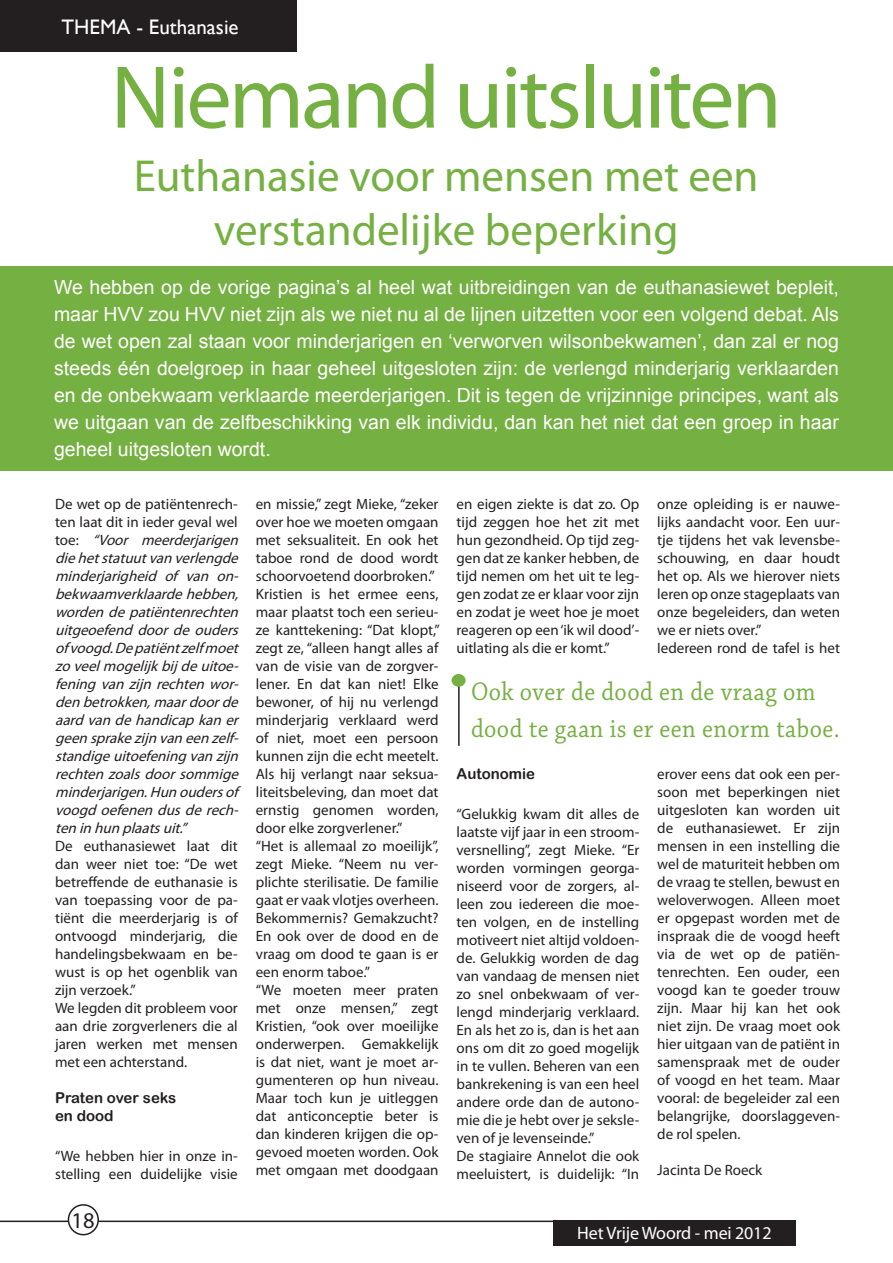
<style>
.page{position:relative;width:893px;height:1263px;background:#fff}
.page>*{position:absolute;margin:0;border:0;box-sizing:border-box;transform-origin:0 0}
.t1{font:90px "Myriad Pro";letter-spacing:-.03em;color:#75b042}
.t2{font:45px/54px "Myriad Pro";color:#75b042;text-align:center}
.t3{font:27px/37.5px "Chaparral Pro";letter-spacing:.02em;color:#75b042;scale:.9 1}
.t4{font:22.5px "Myriad Pro";color:#231f20}
.t5{font:21px "Gill Sans";color:#fff}
.t6{font:19.5px/27px "Arial";color:#fff;text-align:justify}
.t7{font:18px "Myriad Pro";letter-spacing:-.01em;color:#fff}
.t8{font:15px/18px "Myriad Pro";color:#231f20}
.t9{font:italic 15px/18px "Myriad Pro";color:#231f20}
.t10{font:15px/18px "Arial Rounded MT Bold";color:#231f20}
.s1{font-style:normal}
</style>
<div class="page">
<div style="left:0;top:266px;width:893px;height:204px;background:#75b042"></div>
<hr style="left:0;top:1220px;width:796px;height:2px;background:#231f20">
<div style="left:68px;top:1205px;width:30px;height:30px;background:#fff;border-radius:50%"></div>
<div style="left:68px;top:1204px;width:31px;height:31px;border:2px solid #231f20;border-radius:50%"></div>
<div style="left:553px;top:1220px;width:243px;height:26px;background:#231f20"></div>
<div style="left:0;top:0;width:297px;height:52px;background:#231f20"></div>
<hr style="left:458px;top:679px;width:2px;height:67px;background:#231f20">
<div style="left:452px;top:674px;width:14px;height:13px;background:#75b042;border-radius:50%"></div>
<h3 class="t5" style="left:62px;top:15px;width:179px">THEMA - Euthanasie</h3>
<h1 class="t1" style="left:111px;top:42px;width:672px">Niemand uitsluiten</h1>
<h2 class="t2" style="left:134px;top:148px;width:626px">Euthanasie voor mensen met een verstandelijke beperking</h2>
<p class="t6" style="left:54px;top:274px;width:786px">We hebben op de vorige pagina’s al heel wat uitbreidingen van de euthanasiewet bepleit, maar HVV zou HVV niet zijn als we niet nu al de lijnen uitzetten voor een volgend debat. Als de wet open zal staan voor minderjarigen en ‘verworven wilsonbekwamen’, dan zal er nog steeds één doelgroep in haar geheel uitgesloten zijn: de verlengd minderjarig verklaarden en de onbekwaam verklaarde meerderjarigen. Dit is tegen de vrijzinnige principes, want als we uitgaan van de zelfbeschikking van elk individu, dan kan het niet dat een groep in haar geheel uitgesloten wordt.</p>
<p class="t9" style="left:55px;top:495px;width:189px"><span class="s1">De wet op de patiëntenrech&shy;ten laat dit in ieder geval wel t o e :</span> “Voor meerderjarigen diehetstatuutvanverlengde minderjarigheid of van on&shy;bekwaamverklaardehebben, wordendepatiëntenrechten uitgeoefenddoordeouders ofvoogd.Depatiëntzelfmoet zoveelmogelijkbij deuitoe&shy;feningvanzijnrechtenwor&shy;denbetrokken,maardoorde aardvandehandicapkaner geensprakezijnvaneenzelf&shy;standigeuitoefeningvanzijn rechtenzoalsdoorsommige minderjarigen.Hunoudersof voogdoefenendusderech&shy;teninhunplaatsuit.”</p>
<p class="t8" style="left:55px;top:837px;width:184px">De euthanasiewet laat dit dan weer niet toe: “De wet betreffende de euthanasie is van toepassing voor de pa&shy;tiënt die meerderjarig is of ontvoogd minderjarig, die handelingsbekwaam en be&shy;wust is op het ogenblik van zijn verzoek.”<br>We legden dit probleem voor aan drie zorgverleners die al jaren werken met mensen met een achterstand.</p>
<p class="t10" style="left:55px;top:1088px;width:123px">Praten over seks en dood</p>
<p class="t8" style="left:55px;top:1146px;width:184px">“We hebben hier in onze in&shy;stelling een duidelijke visie</p>
<h3 class="t4" style="left:72px;top:1206px;width:25px">18</h3>
<p class="t8" style="left:256px;top:495px;width:186px">en missie,” zegt Mieke, “zeker over hoe we moeten omgaan met seksualiteit. En ook het taboe rond de dood wordt schoorvoetend doorbroken.”<br>Kristien is het ermee eens, maar plaatst toch een serieu&shy;ze kanttekening: “Dat klopt,” zegt ze, “alleen hangt alles af van de visie van de zorgver&shy;lener. En dat kan niet! Elke bewoner, of hij nu verlengd minderjarig verklaard werd of niet, moet een persoon kunnen zijn die echt meetelt.<br>Als hij verlangt naar seksua&shy;liteitsbeleving, dan moet dat ernstig genomen worden, door elke zorgverlener.”<br>“Het is allemaal zo moeilijk”, zegt Mieke. “Neem nu ver&shy;plichte sterilisatie. De familie gaat er vaak vlotjes overheen.<br>Bekommernis? Gemakzucht?<br>En ook over de dood en de vraag om dood te gaan is er een enorm taboe.”<br>“We moeten meer praten met onze mensen,” zegt<br>Kristien, “ook over moeilijke onderwerpen. Gemakkelijk is dat niet, want je moet ar&shy;gumenteren op hun niveau.<br>Maar toch kun je uitleggen dat anticonceptie beter is dan kinderen krijgen die op&shy;gevoed moeten worden. Ook met omgaan met doodgaan</p>
<p class="t8" style="left:457px;top:495px;width:184px;text-align:justify">en eigen ziekte is dat zo. Op tijd zeggen hoe het zit met hun gezondheid. Op tijd zeg&shy;gen dat ze kanker hebben, de tijd nemen om het uit te leg&shy;gen zodat ze er klaar voor zijn en zodat je weet hoe je moet reageren op een ‘ik wil dood’- uitlating als die er komt.”</p>
<p class="t8" style="left:657px;top:495px;width:184px">onze opleiding is er nauwe&shy;lijks aandacht voor. Een uur&shy;tje tijdens het vak levensbe&shy;schouwing, en daar houdt het op. Als we hierover niets leren op onze stageplaats van onze begeleiders, dan weten we er niets over.”<br>Iedereen rond de tafel is het</p>
<h3 class="t3" style="left:471px;top:673px;width:411px">Ook over de dood en de vraag om dood te gaan is er een enorm taboe.</h3>
<p class="t10" style="left:457px;top:764px;width:80px">Autonomie</p>
<p class="t8" style="left:457px;top:804px;width:184px">“Gelukkig kwam dit alles de laatste vijf jaar in een stroom&shy;versnelling”, zegt Mieke. “Er worden vormingen georga&shy;niseerd voor de zorgers, al&shy;leen zou iedereen die moe&shy;ten volgen, en de instelling motiveert niet altijd voldoen&shy;de. Gelukkig worden de dag van vandaag de mensen niet zo snel onbekwaam of ver&shy;lengd minderjarig verklaard.<br>En als het zo is, dan is het aan ons om dit zo goed mogelijk in te vullen. Beheren van een bankrekening is van een heel andere orde dan de autono&shy;mie die je hebt over je seksle&shy;ven of je levenseinde.”<br>De stagiaire Annelot die ook meeluistert, is duidelijk: “In</p>
<p class="t8" style="left:657px;top:765px;width:184px;text-align:justify">erover eens dat ook een per&shy;soon met beperkingen niet uitgesloten kan worden uit de euthanasiewet. Er zijn mensen in een instelling die wel de maturiteit hebben om de vraag te stellen, bewust en weloverwogen. Alleen moet er opgepast worden met de inspraak die de voogd heeft via de wet op de patiën&shy;tenrechten. Een ouder, een voogd kan te goeder trouw zijn. Maar hij kan het ook niet zijn. De vraag moet ook hier uitgaan van de patiënt in samenspraak met de ouder of voogd en het team. Maar vooral: de begeleider zal een belangrijke, doorslaggeven&shy;de rol spelen.</p>
<p class="t8" style="left:657px;top:1161px;width:107px">Jacinta De Roeck</p>
<p class="t7" style="left:577px;top:1221px;width:196px">Het Vrije Woord - mei 2012</p>
</div>
